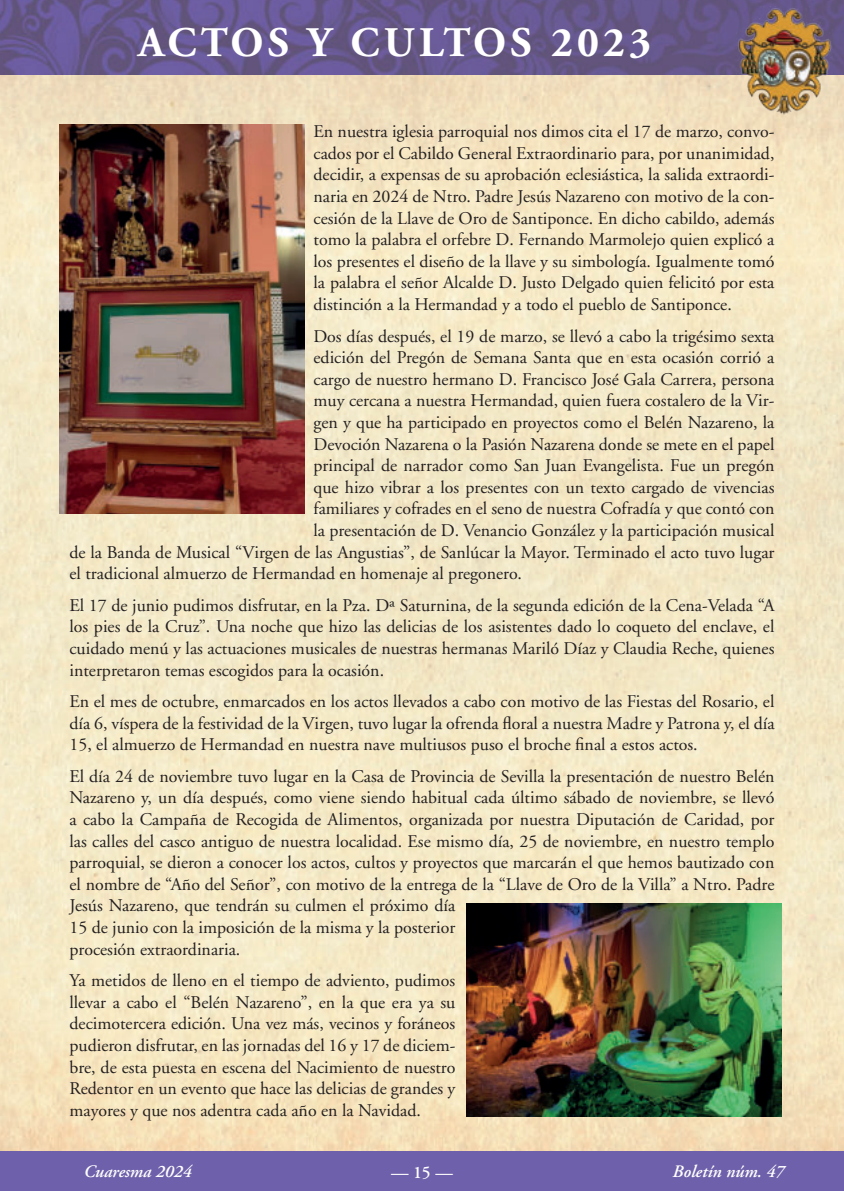
<style>
.page{position:relative;width:844px;height:1191px;background:#fff}
.page>*{position:absolute;margin:0;border:0;box-sizing:border-box;transform-origin:0 0}
.t1{font:700 42px "Adobe Garamond";letter-spacing:.1em;color:#fff}
.t2{font:17.85px/21.5px "Adobe Garamond";color:#231f20;text-align:justify}
.t3{font:italic 600 17.5px "Adobe Garamond";color:#fff}
.t4{font:600 17.5px "Adobe Garamond";color:#fff}
</style>
<div class="page">
<img style="left:0;top:74px;width:843px;height:1077px">
<div style="left:0;top:1151px;width:843px;height:40px;background:#6e60aa"></div>
<img style="left:0;top:0;width:843px;height:74px">
<img style="left:736px;top:6px;width:96px;height:110px">
<img style="left:60px;top:124px;width:244px;height:389px">
<img style="left:466px;top:903px;width:315px;height:213px">
<h1 class="t1" style="left:138px;top:20px;width:514px">ACTOS Y CULTOS 2023</h1>
<p class="t2" style="left:313px;top:121px;width:462px">En nuestra iglesia parroquial nos dimos cita el 17 de marzo, convo&shy;cados por el Cabildo General Extraordinario para, por unanimidad, decidir, a expensas de su aprobación eclesiástica, la salida extraordi&shy;naria en 2024 de Ntro. Padre Jesús Nazareno con motivo de la con&shy;cesión de la Llave de Oro de Santiponce. En dicho cabildo, además tomo la palabra el orfebre D. Fernando Marmolejo quien explicó a los presentes el diseño de la llave y su simbología. Igualmente tomó la palabra el señor Alcalde D. Justo Delgado quien felicitó por esta distinción a la Hermandad y a todo el pueblo de Santiponce.</p>
<p class="t2" style="left:313px;top:326px;width:462px">Dos días después, el 19 de marzo, se llevó a cabo la trigésimo sexta</p>
<p class="t2" style="left:313px;top:347px;width:462px">edición del Pregón de Semana Santa que en esta ocasión corrió a</p>
<p class="t2" style="left:313px;top:369px;width:462px">cargo de nuestro hermano D. Francisco José Gala Carrera, persona</p>
<p class="t2" style="left:313px;top:390px;width:462px">muy cercana a nuestra Hermandad, quien fuera costalero de la Vir-</p>
<p class="t2" style="left:313px;top:412px;width:462px">gen y que ha participado en proyectos como el Belén Nazareno, la</p>
<p class="t2" style="left:313px;top:434px;width:462px">Devoción Nazarena o la Pasión Nazarena donde se mete en el papel</p>
<p class="t2" style="left:313px;top:455px;width:462px">principal de narrador como San Juan Evangelista. Fue un pregón</p>
<p class="t2" style="left:313px;top:477px;width:462px">que hizo vibrar a los presentes con un texto cargado de vivencias</p>
<p class="t2" style="left:313px;top:498px;width:462px">familiares y cofrades en el seno de nuestra Cofradía y que contó con</p>
<p class="t2" style="left:313px;top:520px;width:462px">la presentación de D. Venancio González y la participación musical</p>
<p class="t2" style="left:69px;top:542px;width:706px">de la Banda de Musical “Virgen de las Angustias”, de Sanlúcar la Mayor. Terminado el acto tuvo lugar</p>
<p class="t2" style="left:69px;top:563px;width:454px">el tradicional almuerzo de Hermandad en homenaje al pregonero.</p>
<p class="t2" style="left:69px;top:595px;width:706px">El 17 de junio pudimos disfrutar, en la Pza. Dª Saturnina, de la segunda edición de la Cena-Velada “A los pies de la Cruz”. Una noche que hizo las delicias de los asistentes dado lo coqueto del enclave, el cuidado menú y las actuaciones musicales de nuestras hermanas Mariló Díaz y Claudia Reche, quienes interpretaron temas escogidos para la ocasión.</p>
<p class="t2" style="left:69px;top:691px;width:706px">En el mes de octubre, enmarcados en los actos llevados a cabo con motivo de las Fiestas del Rosario, el día 6, víspera de la festividad de la Virgen, tuvo lugar la ofrenda floral a nuestra Madre y Patrona y, el día 15, el almuerzo de Hermandad en nuestra nave multiusos puso el broche final a estos actos.</p>
<p class="t2" style="left:69px;top:766px;width:706px;text-align:left">El día 24 de noviembre tuvo lugar en la Casa de Provincia de Sevilla la presentación de nuestro Belén Nazareno y, un día después, como viene siendo habitual cada último sábado de noviembre, se llevó a cabo la Campaña de Recogida de Alimentos, organizada por nuestra Diputación de Caridad, por las calles del casco antiguo de nuestra localidad. Ese mismo día, 25 de noviembre, en nuestro templo parroquial, se dieron a conocer los actos, cultos y proyectos que marcarán el que hemos bautizado con el nombre de “Año del Señor”, con motivo de la entrega de la “Llave de Oro de la Villa” a Ntro. Padre Jesús Nazareno, que tendrán su culmen el próximo día<br>15 de junio con la imposición de la misma y la posterior<br>procesión extraordinaria.</p>
<p class="t2" style="left:69px;top:970px;width:387px">Ya metidos de lleno en el tiempo de adviento, pudimos llevar a cabo el “Belén Nazareno”, en la que era ya su decimotercera edición. Una vez más, vecinos y foráneos pudieron disfrutar, en las jornadas del 16 y 17 de diciem&shy;bre, de esta puesta en escena del Nacimiento de nuestro Redentor en un evento que hace las delicias de grandes y mayores y que nos adentra cada año en la Navidad.</p>
<p class="t3" style="left:84px;top:1161px;width:109px">Cuaresma 2024</p>
<p class="t3" style="left:672px;top:1161px;width:113px">Boletín núm. 47</p>
<p class="t4" style="left:391px;top:1165px;width:63px">— 15 —</p>
</div>
